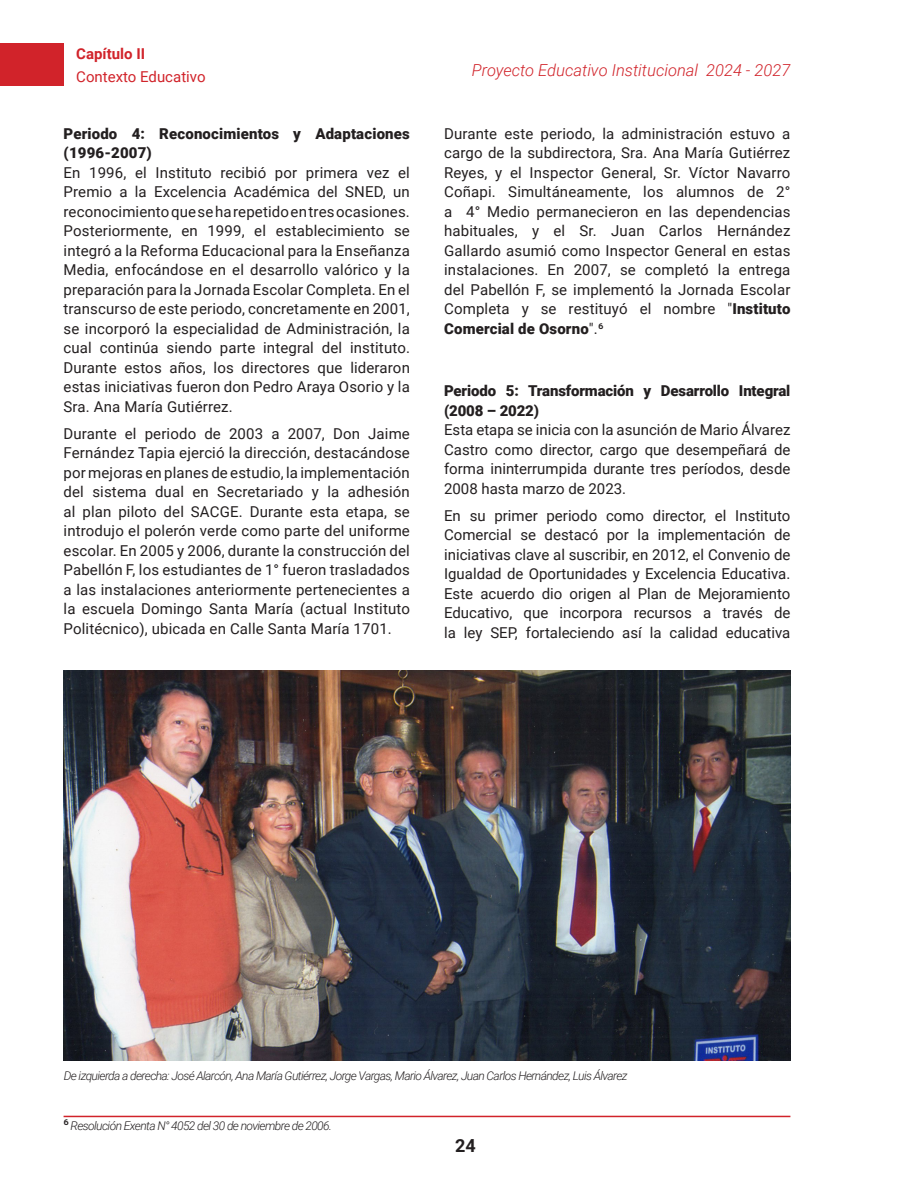
<style>
.page{position:relative;width:918px;height:1188px;background:#fff}
.page>*{position:absolute;margin:0;border:0;box-sizing:border-box;transform-origin:0 0}
.t1{font:700 18px "Roboto";color:#231f20}
.t2{font:italic 300 16.5px "Roboto";color:#d1232a}
.Parrafo{font:15px/19.5px "Roboto";letter-spacing:.01em;color:#231f20;text-align:justify}
.Parrafo-2{font:900 15px/19.5px "Roboto";letter-spacing:-.01em;color:#231f20}
.Parrafo-3{font:900 15px/19.5px "Roboto";letter-spacing:.01em;color:#231f20}
.Capitulo_subida_pag{font:15px "Roboto";color:#d1232a}
.Capitulo_subida_pag-2{font:700 15px "Roboto";color:#d1232a}
.acotacion{font:italic 300 12px "Roboto";letter-spacing:-.05em;color:#231f20}
.s1{font-weight:900}
.s2{font-weight:400;font-style:normal;font-size:15px}
</style>
<div class="page">
<div style="left:0;top:44px;width:64px;height:42px;background:#d1232a"></div>
<hr style="left:64px;top:1116px;width:726px;height:1px;background:#d1232a">
<img style="left:64px;top:670px;width:726px;height:390px">
<p class="Capitulo_subida_pag-2" style="left:76px;top:43px;width:70px">Capítulo II</p>
<p class="Capitulo_subida_pag" style="left:76px;top:66px;width:131px">Contexto Educativo</p>
<p class="Parrafo-3" style="left:64px;top:123px;width:348px">Periodo 4: Reconocimientos y Adaptaciones (1996-2007)</p>
<p class="Parrafo" style="left:64px;top:162px;width:348px">En 1996, el Instituto recibió por primera vez el Premio a la Excelencia Académica del SNED, un reconocimiento que se ha repetido en tres ocasiones.<br>Posteriormente, en 1999, el establecimiento se integró a la Reforma Educacional para la Enseñanza Media, enfocándose en el desarrollo valórico y la preparación para la Jornada Escolar Completa. En el transcurso de este periodo, concretamente en 2001, se incorporó la especialidad de Administración, la cual continúa siendo parte integral del instituto.<br>Durante estos años, los directores que lideraron estas iniciativas fueron don Pedro Araya Osorio y la Sra. Ana María Gutiérrez.</p>
<p class="Parrafo" style="left:64px;top:423px;width:348px">Durante el periodo de 2003 a 2007, Don Jaime Fernández Tapia ejerció la dirección, destacándose por mejoras en planes de estudio, la implementación del sistema dual en Secretariado y la adhesión al plan piloto del SACGE. Durante esta etapa, se introdujo el polerón verde como parte del uniforme escolar. En 2005 y 2006, durante la construcción del Pabellón F, los estudiantes de 1° fueron trasladados a las instalaciones anteriormente pertenecientes a la escuela Domingo Santa María (actual Instituto Politécnico), ubicada en Calle Santa María 1701.</p>
<p class="t2" style="left:472px;top:59px;width:320px">Proyecto Educativo Institucional 2024 - 2027</p>
<p class="Parrafo" style="left:444px;top:123px;width:348px">Durante este periodo, la administración estuvo a cargo de la subdirectora, Sra. Ana María Gutiérrez Reyes, y el Inspector General, Sr. Víctor Navarro Coñapi. Simultáneamente, los alumnos de 2° a 4° Medio permanecieron en las dependencias habituales, y el Sr. Juan Carlos Hernández Gallardo asumió como Inspector General en estas instalaciones. En 2007, se completó la entrega del Pabellón F, se implementó la Jornada Escolar Completa y se restituyó el nombre "<span class="s1">Instituto Comercial de Osorno</span>".6</p>
<p class="Parrafo-2" style="left:444px;top:380px;width:348px">Periodo 5: Transformación y Desarrollo Integral (2008 – 2022)</p>
<p class="Parrafo" style="left:444px;top:419px;width:348px">Esta etapa se inicia con la asunción de Mario Álvarez Castro como director, cargo que desempeñará de forma ininterrumpida durante tres períodos, desde 2008 hasta marzo de 2023.</p>
<p class="Parrafo" style="left:444px;top:505px;width:348px">En su primer periodo como director, el Instituto Comercial se destacó por la implementación de iniciativas clave al suscribir, en 2012, el Convenio de Igualdad de Oportunidades y Excelencia Educativa.<br>Este acuerdo dio origen al Plan de Mejoramiento Educativo, que incorpora recursos a través de la ley SEP, fortaleciendo así la calidad educativa</p>
<p class="acotacion" style="left:64px;top:1067px;width:565px">De izquierda a derecha: José Alarcón, Ana María Gutiérrez, Jorge Vargas, Mario Álvarez, Juan Carlos Hernández, Luis Álvarez</p>
<p class="acotacion" style="left:64px;top:1117px;width:270px"><span class="s2">6</span> Resolución Exenta N° 4052 del 30 de noviembre de 2006.</p>
<p class="t1" style="left:455px;top:1133px;width:22px">24</p>
</div>
